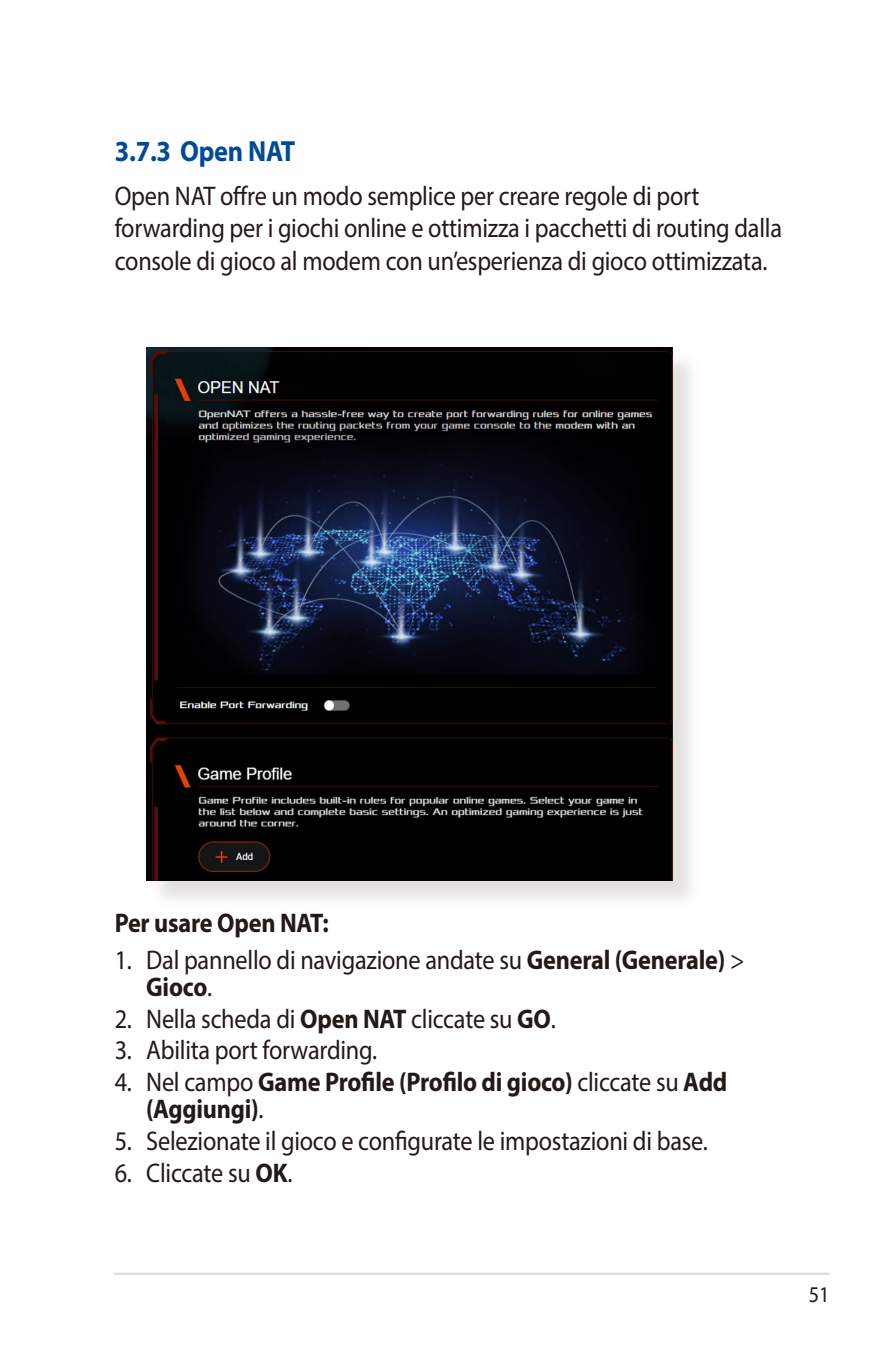
<style>
.page{position:relative;width:893px;height:1346px;background:#fff}
.page>*{position:absolute;margin:0;border:0;box-sizing:border-box;transform-origin:0 0}
.t1{font:700 29.25px "Myriad Pro";letter-spacing:-.01em;color:#004a99;scale:.9 1}
.t2{font:27px/32.4px "Myriad Pro";letter-spacing:-.01em;color:#231916;scale:.9 1}
.t3{font:700 27px/27px "Myriad Pro";letter-spacing:-.01em;color:#231916;scale:.9 1}
.t4{font:22.5px "Myriad Pro";color:#231916;scale:.9 1}
.s1{font-weight:700}
.s2{font-weight:400}
</style>
<div class="page">
<hr style="left:114px;top:1272px;width:715px;height:3px;background:#dcdddd">
<div style="left:150px;top:351px;width:551px;height:557px;background:#d9d8d4;opacity:.75"></div>
<img style="left:147px;top:348px;width:525px;height:533px">
<p class="t1" style="left:115px;top:132px;width:202px">3.7.3 Open NAT</p>
<p class="t2" style="left:115px;top:179px;width:743px">Open NAT offre un modo semplice per creare regole di port forwarding per i giochi online e ottimizza i pacchetti di routing dalla console di gioco al modem con un’esperienza di gioco ottimizzata.</p>
<p class="t3" style="left:115px;top:908px;width:239px">Per usare Open NAT:</p>
<p class="t2" style="left:146px;top:946px;width:666px;line-height:27px;text-indent:-31px">1. Dal pannello di navigazione andate su <span class="s1">General (Generale)</span> &gt;<br><span class="s1">Gioco</span>.</p>
<p class="t2" style="left:115px;top:1002px;width:492px">2. Nella scheda di <span class="s1">Open NAT</span> cliccate su <span class="s1">GO</span>.</p>
<p class="t2" style="left:115px;top:1034px;width:293px">3. Abilita port forwarding.</p>
<p class="t3" style="left:146px;top:1068px;width:647px;text-indent:-31px"><span class="s2">4. Nel campo</span> Game Profile (Profilo di gioco) <span class="s2">cliccate su</span> Add (Aggiungi)<span class="s2">.</span></p>
<p class="t2" style="left:115px;top:1124px;width:660px">5. Selezionate il gioco e configurate le impostazioni di base.</p>
<p class="t2" style="left:115px;top:1156px;width:199px">6. Cliccate su <span class="s1">OK</span>.</p>
<p class="t4" style="left:809px;top:1281px;width:24px">51</p>
</div>
